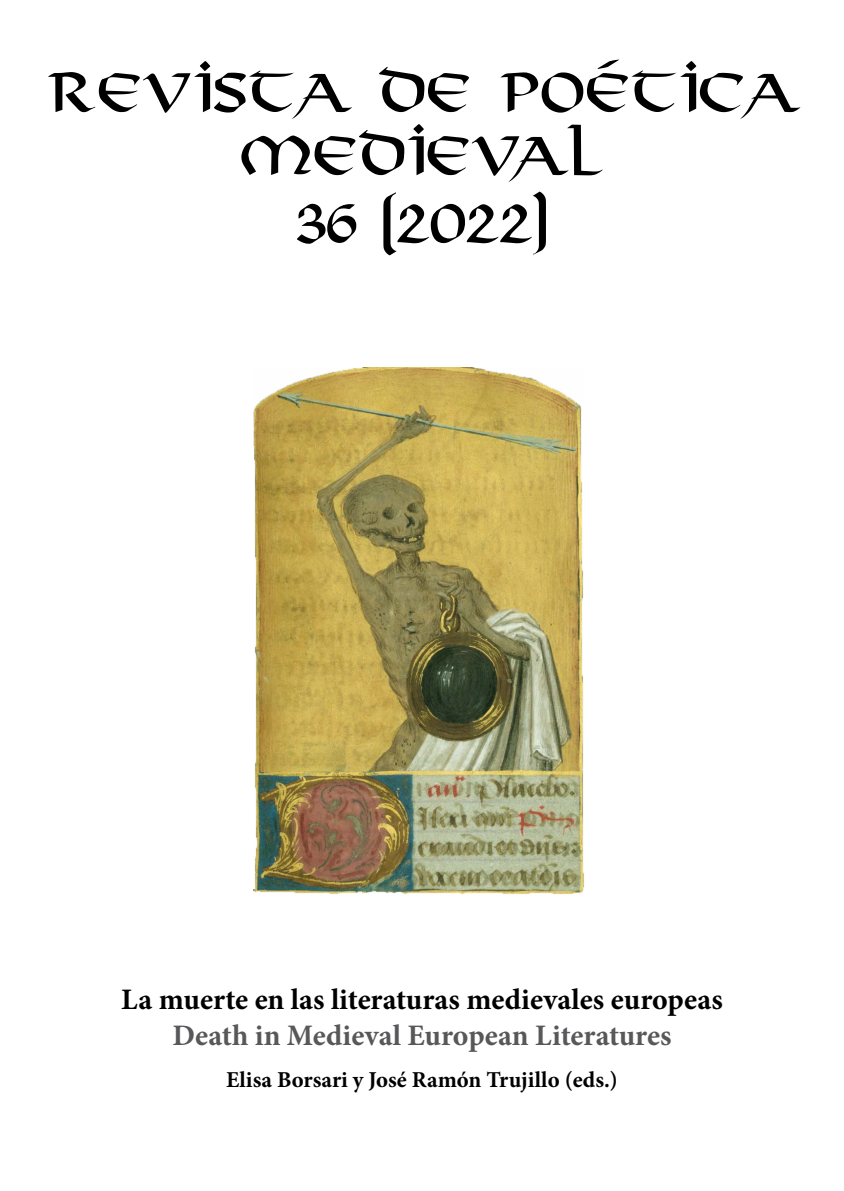
<style>
.page{position:relative;width:844px;height:1191px;background:#fff}
.page>*{position:absolute;margin:0;border:0;box-sizing:border-box;transform-origin:0 0}
.Texto{font:52.5px "Viking";letter-spacing:.01em;color:#000}
.Autor2{font:700 29.75px/35.7px "Minion Pro";color:#000;text-align:center}
.Autor2-2{font:700 22.75px "Minion Pro";color:#000}
.s1{color:#58585a}
</style>
<div class="page">
<img style="left:253px;top:367px;width:331px;height:527px">
<p class="Texto" style="left:47px;top:58px;width:751px">REVISTA DE POÉTICA</p>
<p class="Texto" style="left:240px;top:121px;width:365px">MEDIEVAL</p>
<p class="Texto" style="left:295px;top:189px;width:254px">36 (2022)</p>
<p class="Autor2" style="left:121px;top:981px;width:603px">La muerte en las literaturas medievales europeas<br><span class="s1">Death in Medieval European Literatures</span></p>
<p class="Autor2-2" style="left:226px;top:1063px;width:393px">Elisa Borsari y José Ramón Trujillo (eds.)</p>
</div>
